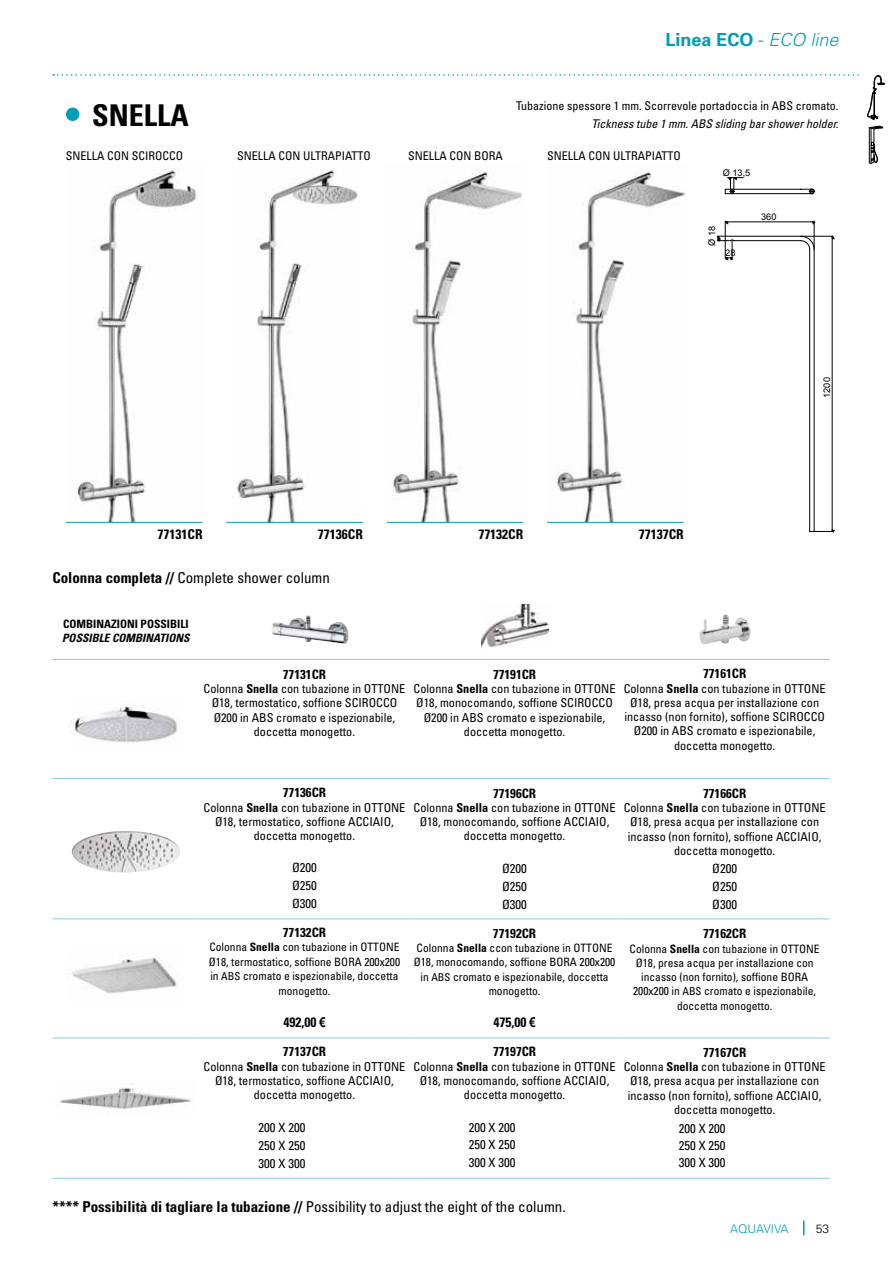
<style>
.page{position:relative;width:893px;height:1263px;background:#fff}
.page>*{position:absolute;margin:0;border:0;box-sizing:border-box;transform-origin:0 0}
.t1{font:700 condensed 30px "Univers";color:#000}
.t2{font:700 18px "Univers";color:#009db5}
.t3{font:condensed 15px "Univers";color:#000}
.t4{font:700 condensed 13.5px "Univers";color:#000}
.t5{font:700 condensed 12.9px "Univers";color:#000}
.t6{font:condensed 12.75px/17.9px "Univers";color:#000;text-align:justify}
.t7{font:condensed 12.3px/14.2px "Univers";color:#000;text-align:center}
.t8{font:condensed 12px "Univers";color:#000}
.t9{font:italic condensed 12px "Univers";color:#000}
.t10{font:300 12px "Univers";color:#009db5}
.t11{font:300 12px "Univers";color:#000}
.t12{font:condensed 11.55px/14.4px "Univers";color:#000;text-align:center}
.t13{font:700 condensed 11.55px "Univers";color:#000}
.t14{font:italic 700 condensed 11.55px "Univers";color:#000}
.t15{font:9.15px "Arial";color:#000}
.s1{font-weight:300}
.s2{font-weight:300;font-style:italic}
.s3{font-weight:700}
.s4{font-size:10.8px}
.s5{font-family:"Arial Narrow";font-stretch:normal}
</style>
<div class="page">
<img style="left:68px;top:169px;width:135px;height:353px">
<img style="left:232px;top:170px;width:131px;height:352px">
<img style="left:387px;top:172px;width:137px;height:350px">
<img style="left:547px;top:172px;width:139px;height:350px">
<hr style="left:199px;top:659px;width:211px;height:1px;background:#88cedc">
<hr style="left:410px;top:659px;width:210px;height:1px;background:#88cedc">
<hr style="left:620px;top:659px;width:210px;height:1px;background:#88cedc">
<hr style="left:199px;top:778px;width:211px;height:1px;background:#88cedc">
<hr style="left:410px;top:778px;width:210px;height:1px;background:#88cedc">
<hr style="left:620px;top:778px;width:210px;height:1px;background:#88cedc">
<hr style="left:199px;top:918px;width:211px;height:1px;background:#88cedc">
<hr style="left:410px;top:918px;width:210px;height:1px;background:#88cedc">
<hr style="left:620px;top:918px;width:210px;height:1px;background:#88cedc">
<hr style="left:199px;top:1037px;width:211px;height:1px;background:#88cedc">
<hr style="left:410px;top:1037px;width:210px;height:1px;background:#88cedc">
<hr style="left:620px;top:1037px;width:210px;height:1px;background:#88cedc">
<hr style="left:52px;top:659px;width:147px;height:1px;background:#88cedc">
<hr style="left:52px;top:778px;width:147px;height:1px;background:#88cedc">
<hr style="left:52px;top:918px;width:147px;height:1px;background:#88cedc">
<hr style="left:52px;top:1037px;width:147px;height:1px;background:#88cedc">
<hr style="left:199px;top:1178px;width:211px;height:1px;background:#88cedc">
<hr style="left:410px;top:1178px;width:210px;height:1px;background:#88cedc">
<hr style="left:620px;top:1178px;width:210px;height:1px;background:#88cedc">
<hr style="left:52px;top:1178px;width:147px;height:1px;background:#88cedc">
<img style="left:699px;top:615px;width:30px;height:29px">
<img style="left:272px;top:615px;width:35px;height:26px">
<img style="left:70px;top:706px;width:108px;height:37px">
<img style="left:68px;top:957px;width:109px;height:37px">
<img style="left:71px;top:831px;width:109px;height:42px">
<img style="left:59px;top:1087px;width:134px;height:23px">
<hr style="left:66px;top:522px;width:136px;height:1px;background:#009db5">
<hr style="left:226px;top:522px;width:137px;height:1px;background:#009db5">
<hr style="left:387px;top:522px;width:136px;height:1px;background:#009db5">
<hr style="left:547px;top:522px;width:137px;height:1px;background:#009db5">
<svg style="left:725px;top:177px;width:90px;height:18px"></svg>
<svg style="left:717px;top:221px;width:118px;height:312px"></svg>
<img style="left:481px;top:605px;width:68px;height:43px">
<svg style="left:53px;top:74px;width:832px;height:46px"></svg>
<svg style="left:869px;top:126px;width:14px;height:38px"></svg>
<svg style="left:803px;top:1220px;width:1px;height:15px"></svg>
<h2 class="t2" style="left:665px;top:29px;width:175px">Linea ECO <span class="s1">-</span> <span class="s2">ECO line</span></h2>
<h1 class="t1" style="left:92px;top:97px;width:98px">SNELLA</h1>
<p class="t8" style="left:516px;top:98px;width:324px">Tubazione spessore 1 mm. Scorrevole portadoccia in ABS cromato.</p>
<p class="t9" style="left:591px;top:116px;width:249px">Tickness tube 1 mm. ABS sliding bar shower holder.</p>
<p class="t8" style="left:66px;top:148px;width:119px">SNELLA CON SCIROCCO</p>
<p class="t8" style="left:237px;top:148px;width:135px">SNELLA CON ULTRAPIATTO</p>
<p class="t8" style="left:408px;top:148px;width:96px">SNELLA CON BORA</p>
<p class="t8" style="left:547px;top:148px;width:135px">SNELLA CON ULTRAPIATTO</p>
<p class="t15" style="left:723px;top:167px;width:29px">Ø 13,5</p>
<p class="t15" style="left:706px;top:246px;width:21px;rotate:-90deg">Ø 18</p>
<p class="t15" style="left:725px;top:247px;width:12px">28</p>
<p class="t15" style="left:761px;top:211px;width:17px">360</p>
<p class="t15" style="left:821px;top:398px;width:22px;rotate:-90deg">1200</p>
<p class="t4" style="left:158px;top:526px;width:46px">77131CR</p>
<p class="t4" style="left:318px;top:526px;width:46px">77136CR</p>
<p class="t4" style="left:478px;top:526px;width:46px">77132CR</p>
<p class="t4" style="left:639px;top:526px;width:46px">77137CR</p>
<p class="t3" style="left:52px;top:568px;width:279px"><span class="s3">Colonna completa //</span> Complete shower column</p>
<p class="t13" style="left:63px;top:616px;width:127px">COMBINAZIONI POSSIBILI</p>
<p class="t14" style="left:62px;top:630px;width:129px">POSSIBLE COMBINATIONS</p>
<p class="t5" style="left:283px;top:666px;width:45px">77131CR</p>
<p class="t7" style="left:204px;top:681px;width:203px">Colonna <span class="s3">Snella</span> con tubazione in OTTONE Ø18, termostatico, soffione SCIROCCO Ø200 in ABS cromato e ispezionabile, doccetta monogetto.</p>
<p class="t5" style="left:493px;top:666px;width:45px">77191CR</p>
<p class="t7" style="left:414px;top:681px;width:203px">Colonna <span class="s3">Snella</span> con tubazione in OTTONE Ø18, monocomando, soffione SCIROCCO Ø200 in ABS cromato e ispezionabile, doccetta monogetto.</p>
<p class="t5" style="left:703px;top:665px;width:45px">77161CR</p>
<p class="t7" style="left:624px;top:681px;width:203px">Colonna <span class="s3">Snella</span> con tubazione in OTTONE Ø18, presa acqua per installazione con incasso (non fornito), soffione SCIROCCO Ø200 in ABS cromato e ispezionabile, doccetta monogetto.</p>
<p class="t5" style="left:283px;top:784px;width:45px">77136CR</p>
<p class="t7" style="left:204px;top:800px;width:203px">Colonna <span class="s3">Snella</span> con tubazione in OTTONE<br>Ø18, termostatico, soffione ACCIAIO, doccetta monogetto.</p>
<p class="t6" style="left:292px;top:858px;width:26px">Ø200<br>Ø250<br>Ø300</p>
<p class="t5" style="left:283px;top:924px;width:45px">77132CR</p>
<p class="t12" style="left:209px;top:940px;width:193px">Colonna <span class="s3">Snella</span> con tubazione in OTTONE Ø18, termostatico, soffione BORA 200x200 in <span class="s4">ABS</span> cromato e ispezionabile, doccetta monogetto.</p>
<p class="t4" style="left:283px;top:1013px;width:44px">492,00 <span class="s5">€</span></p>
<p class="t5" style="left:283px;top:1044px;width:45px">77137CR</p>
<p class="t7" style="left:204px;top:1059px;width:203px">Colonna <span class="s3">Snella</span> con tubazione in OTTONE<br>Ø18, termostatico, soffione ACCIAIO, doccetta monogetto.</p>
<p class="t6" style="left:259px;top:1118px;width:48px">200 X 200<br>250 X 250<br>300 X 300</p>
<p class="t5" style="left:493px;top:785px;width:45px">77196CR</p>
<p class="t7" style="left:414px;top:800px;width:203px">Colonna <span class="s3">Snella</span> con tubazione in OTTONE<br>Ø18, monocomando, soffione ACCIAIO, doccetta monogetto.</p>
<p class="t6" style="left:502px;top:859px;width:26px">Ø200<br>Ø250<br>Ø300</p>
<p class="t5" style="left:493px;top:925px;width:45px">77192CR</p>
<p class="t12" style="left:414px;top:940px;width:203px">Colonna <span class="s3">Snella</span> ccon tubazione in OTTONE Ø18, monocomando, soffione BORA 200x200 in <span class="s4">ABS</span> cromato e ispezionabile, doccetta monogetto.</p>
<p class="t4" style="left:493px;top:1014px;width:44px">475,00 <span class="s5">€</span></p>
<p class="t5" style="left:493px;top:1044px;width:45px">77197CR</p>
<p class="t7" style="left:414px;top:1059px;width:203px">Colonna <span class="s3">Snella</span> con tubazione in OTTONE<br>Ø18, monocomando, soffione ACCIAIO, doccetta monogetto.</p>
<p class="t6" style="left:469px;top:1118px;width:48px">200 X 200<br>250 X 250<br>300 X 300</p>
<p class="t5" style="left:703px;top:785px;width:45px">77166CR</p>
<p class="t7" style="left:624px;top:800px;width:203px">Colonna <span class="s3">Snella</span> con tubazione in OTTONE Ø18, presa acqua per installazione con incasso (non fornito), soffione ACCIAIO, doccetta monogetto.</p>
<p class="t6" style="left:712px;top:859px;width:26px">Ø200<br>Ø250<br>Ø300</p>
<p class="t5" style="left:703px;top:925px;width:45px">77162CR</p>
<p class="t12" style="left:630px;top:941px;width:192px">Colonna <span class="s3">Snella</span> con tubazione in OTTONE Ø18, presa acqua per installazione con incasso (non fornito), soffione BORA 200x200 in <span class="s4">ABS</span> cromato e ispezionabile, doccetta monogetto.</p>
<p class="t5" style="left:703px;top:1044px;width:45px">77167CR</p>
<p class="t7" style="left:624px;top:1059px;width:203px">Colonna <span class="s3">Snella</span> con tubazione in OTTONE Ø18, presa acqua per installazione con incasso (non fornito), soffione ACCIAIO, doccetta monogetto.</p>
<p class="t6" style="left:679px;top:1119px;width:48px;line-height:17.2px">200 X 200<br>250 X 250<br>300 X 300</p>
<p class="t3" style="left:52px;top:1197px;width:515px"><span class="s3">**** Possibilità di tagliare la tubazione //</span> Possibility to adjust the eight of the column.</p>
<p class="t10" style="left:730px;top:1221px;width:60px">AQUAVIVA</p>
<p class="t11" style="left:816px;top:1221px;width:15px">53</p>
</div>
